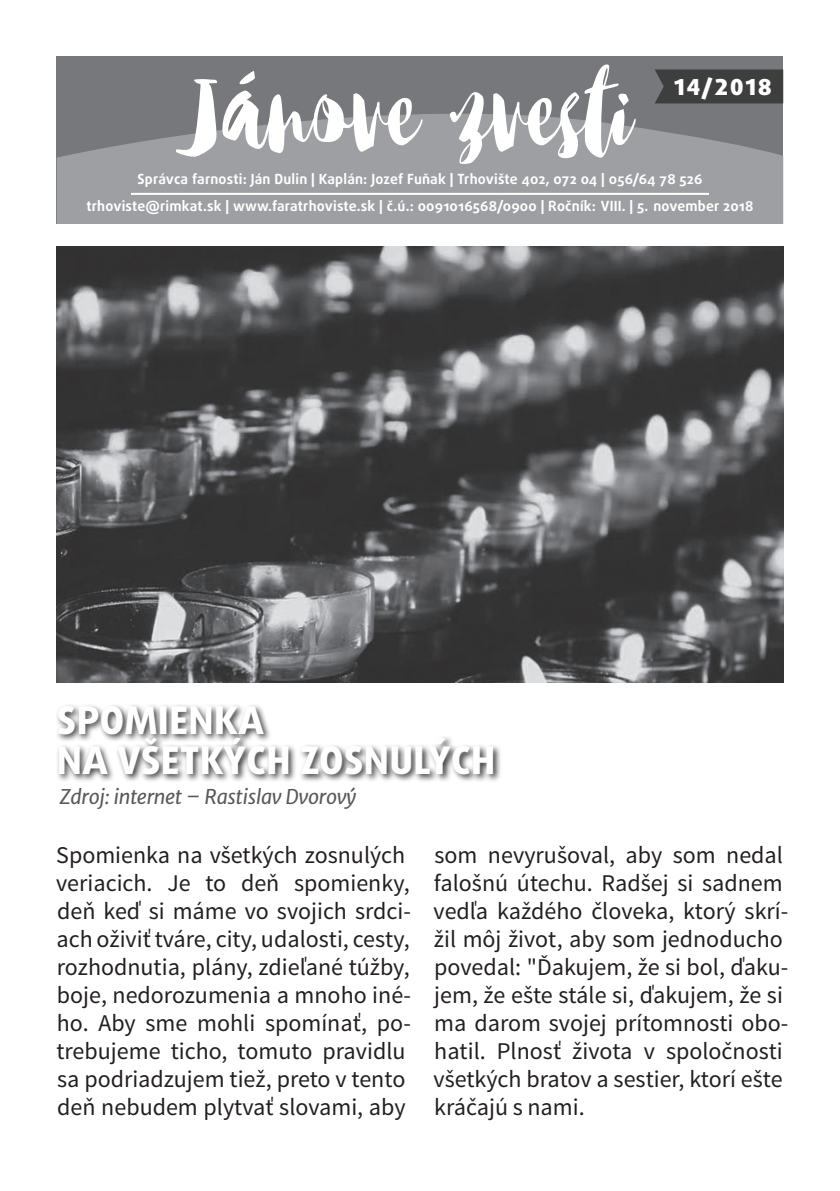
<style>
.page{position:relative;width:840px;height:1191px;background:#fff}
.page>*{position:absolute;margin:0;border:0;box-sizing:border-box;transform-origin:0 0}
.t1{font:800 38px "Daxline Pro";letter-spacing:.01em;color:#fff}
.clanocek{font:24px/28px "Source Sans Pro";color:#231f20}
.t2{font:900 22px "Daxline Pro";letter-spacing:.1em;color:#fff}
.clanocek-2{font:italic 20px "Merriweather Sans";letter-spacing:-.02em;color:#57585a}
.t3{font:700 14px "Daxline Pro";letter-spacing:.015em;color:#fff}
</style>
<div class="page">
<img style="left:57px;top:246px;width:725px;height:436px">
<div style="left:57px;top:57px;width:725px;height:167px;background:#76787b"></div>
<svg style="left:57px;top:103px;width:725px;height:121px;fill:#9d9fa2"></svg>
<svg style="left:175px;top:64px;width:461px;height:100px"></svg>
<hr style="left:131px;top:193px;width:577px;height:2px;background:#fff">
<div style="left:655px;top:69px;width:127px;height:34px;background:#3e3e3f"></div>
<div style="left:55px;top:704px;width:446px;height:78px;background:#231f20;opacity:.87"></div>
<p class="t2" style="left:674px;top:72px;width:99px">14/2018</p>
<p class="t3" style="left:137px;top:169px;width:566px">Správca farnosti: Ján Dulin | Kaplán: Jozef Fuňak | Trhovište 402, 072 04 | 056/64 78 526</p>
<p class="t3" style="left:86px;top:196px;width:668px">trhoviste@rimkat.sk | www.faratrhoviste.sk | č.ú.: 0091016568/0900 | Ročník: VIII. | 5. november 2018</p>
<p class="t1" style="left:57px;top:695px;width:208px">SPOMIENKA</p>
<p class="t1" style="left:57px;top:735px;width:439px">NA VŠETKÝCH ZOSNULÝCH</p>
<p class="clanocek-2" style="left:60px;top:784px;width:298px">Zdroj: internet – Rastislav Dvorový</p>
<p class="clanocek" style="left:56px;top:841px;width:356px">Spomienka na všetkých zosnulých veriacich. Je to deň spomienky, deň keď si máme vo svojich srdci&shy;ach oživiť tváre, city, udalosti, cesty, rozhodnutia, plány, zdieľané túžby, boje, nedorozumenia a mnoho iné&shy;ho. Aby sme mohli spomínať, po&shy;trebujeme ticho, tomuto pravidlu sa podriadzujem tiež, preto v tento deň nebudem plytvať slovami, aby</p>
<p class="clanocek" style="left:433px;top:841px;width:356px">som nevyrušoval, aby som nedal falošnú útechu. Radšej si sadnem vedľa každého človeka, ktorý skrí&shy;žil môj život, aby som jednoducho povedal: "Ďakujem, že si bol, ďaku&shy;jem, že ešte stále si, ďakujem, že si ma darom svojej prítomnosti obo&shy;hatil. Plnosť života v spoločnosti všetkých bratov a sestier, ktorí ešte kráčajú s nami.</p>
</div>
